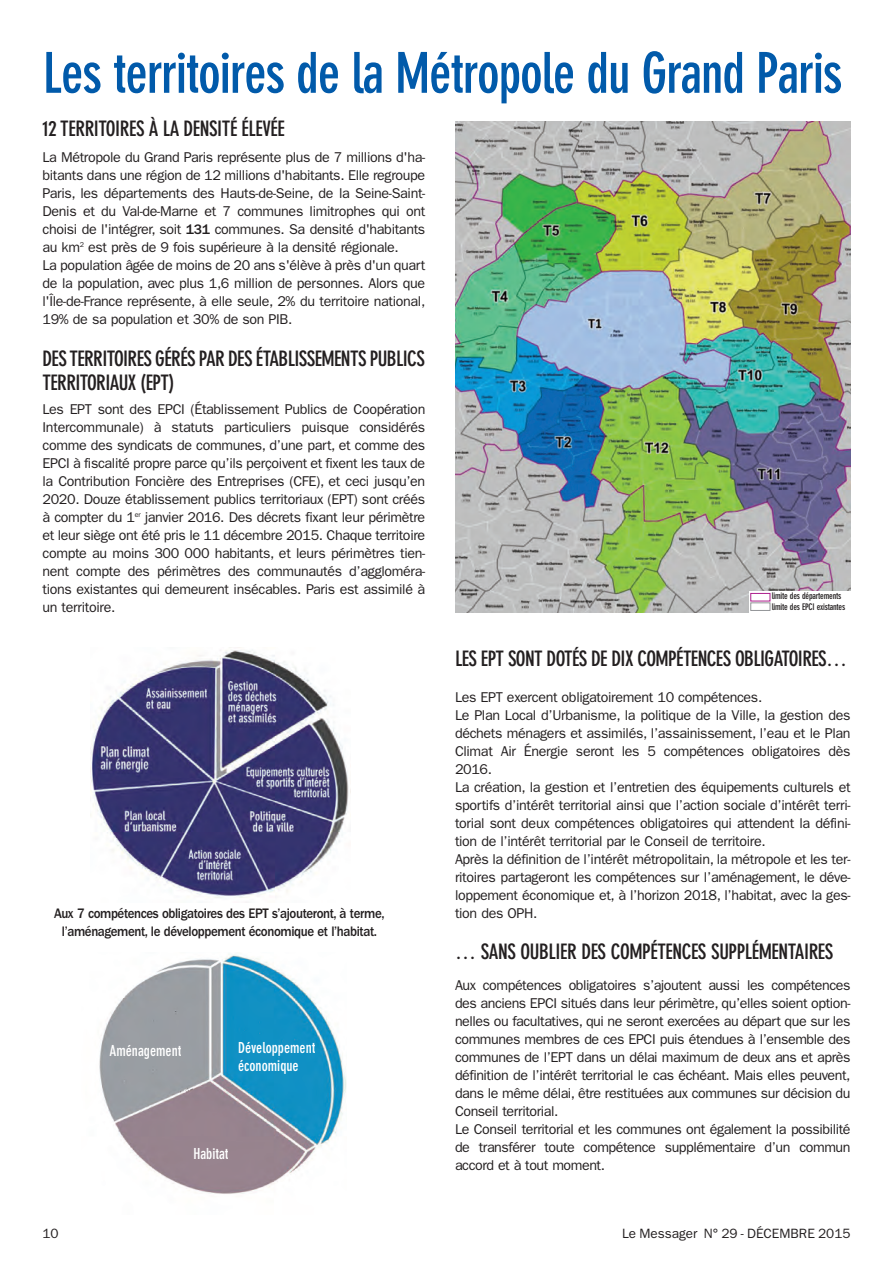
<style>
.page{position:relative;width:893px;height:1263px;background:#fff}
.page>*{position:absolute;margin:0;border:0;box-sizing:border-box;transform-origin:0 0}
.t1{font:700 condensed 55.5px "DIN Neuzeit Grotesk";letter-spacing:-.02em;color:#015aaa}
.t2{font:700 condensed 21px/24px "DIN Neuzeit Grotesk";letter-spacing:-.03em;color:#231f20}
.t3{font:700 condensed 15px/18px "DIN Neuzeit Grotesk";color:#fff}
.t4{font:14.25px/18px "Franklin Gothic";letter-spacing:-.025em;color:#231f20}
.t5{font:500 14.25px/17.1px "Franklin Gothic";letter-spacing:-.03em;color:#231f20;text-align:center;scale:.91 1}
.t6{font:13.5px "Franklin Gothic";color:#231f20}
.t7{font:700 condensed 9px/10.8px "DIN Neuzeit Grotesk";letter-spacing:-.02em;color:#231f20}
.s1{font-weight:500}
</style>
<div class="page">
<img style="left:91px;top:650px;width:258px;height:248px">
<img style="left:99px;top:954px;width:247px;height:240px">
<img style="left:455px;top:121px;width:395px;height:491px">
<div style="left:749px;top:591px;width:101px;height:21px;background:#fff"></div>
<div style="left:750px;top:593px;width:20px;height:8px;border:1px solid #ad1f8d"></div>
<div style="left:750px;top:603px;width:20px;height:8px;border:1px solid #939598"></div>
<h1 class="t1" style="left:43px;top:41px;width:801px">Les territoires de la Métropole du Grand Paris</h1>
<h2 class="t2" style="left:43px;top:116px;width:244px">12 TERRITOIRES À LA DENSITÉ ÉLEVÉE</h2>
<p class="t4" style="left:43px;top:148px;width:384px">La Métropole du Grand Paris représente plus de 7 millions d'ha&shy;bitants dans une région de 12 millions d'habitants. Elle regroupe Paris, les départements des Hauts-de-Seine, de la Seine-Saint-Denis et du Val-de-Marne et 7 communes limitrophes qui ont choisi de l'intégrer, soit <span class="s1">131</span> communes. Sa densité d'habitants au km<sup>2</sup> est près de 9 fois supérieure à la densité régionale.<br>La population âgée de moins de 20 ans s'élève à près d'un quart de la population, avec plus 1,6 million de personnes. Alors que l'Île-de-France représente, à elle seule, 2% du territoire national, 19% de sa population et 30% de son PIB.</p>
<h2 class="t2" style="left:43px;top:346px;width:384px">DES TERRITOIRES GÉRÉS PAR DES ÉTABLISSEMENTS PUBLICS<br>TERRITORIAUX (EPT)</h2>
<p class="t4" style="left:43px;top:400px;width:384px;text-align:justify">Les EPT sont des EPCI (Établissement Publics de Coopération Intercommunale) à statuts particuliers puisque considérés comme des syndicats de communes, d’une part, et comme des EPCI à fiscalité propre parce qu’ils perçoivent et fixent les taux de la Contribution Foncière des Entreprises (CFE), et ceci jusqu’en 2020. Douze établissement publics territoriaux (EPT) sont créés à compter du 1<sup>er</sup> janvier 2016. Des décrets fixant leur périmètre et leur siège ont été pris le 11 décembre 2015. Chaque territoire compte au moins 300 000 habitants, et leurs périmètres tien&shy;nent compte des périmètres des communautés d’aggloméra&shy;tions existantes qui demeurent insécables. Paris est assimilé à un territoire.</p>
<p class="t5" style="left:54px;top:905px;width:365px">Aux 7 compétences obligatoires des EPT s’ajouteront, à terme, l’aménagement, le développement économique et l’habitat.</p>
<p class="t3" style="left:110px;top:1041px;width:73px">Aménagement</p>
<p class="t3" style="left:238px;top:1039px;width:79px">Développement économique</p>
<p class="t3" style="left:194px;top:1145px;width:37px">Habitat</p>
<p class="t7" style="left:772px;top:591px;width:75px">limite des départements limite des EPCI existantes</p>
<h2 class="t2" style="left:455px;top:646px;width:394px">LES EPT SONT DOTÉS DE DIX COMPÉTENCES OBLIGATOIRES…</h2>
<p class="t4" style="left:455px;top:688px;width:397px">Les EPT exercent obligatoirement 10 compétences.<br>Le Plan Local d’Urbanisme, la politique de la Ville, la gestion des déchets ménagers et assimilés, l’assainissement, l’eau et le Plan Climat Air Énergie seront les 5 compétences obligatoires dès 2016.<br>La création, la gestion et l’entretien des équipements culturels et sportifs d’intérêt territorial ainsi que l’action sociale d’intérêt terri&shy;torial sont deux compétences obligatoires qui attendent la défini&shy;tion de l’intérêt territorial par le Conseil de territoire.<br>Après la définition de l’intérêt métropolitain, la métropole et les ter&shy;ritoires partageront les compétences sur l’aménagement, le déve&shy;loppement économique et, à l’horizon 2018, l’habitat, avec la ges&shy;tion des OPH.</p>
<h2 class="t2" style="left:455px;top:939px;width:380px">… SANS OUBLIER DES COMPÉTENCES SUPPLÉMENTAIRES</h2>
<p class="t4" style="left:455px;top:976px;width:397px">Aux compétences obligatoires s’ajoutent aussi les compétences des anciens EPCI situés dans leur périmètre, qu’elles soient option&shy;nelles ou facultatives, qui ne seront exercées au départ que sur les communes membres de ces EPCI puis étendues à l’ensemble des communes de l’EPT dans un délai maximum de deux ans et après définition de l’intérêt territorial le cas échéant. Mais elles peuvent, dans le même délai, être restituées aux communes sur décision du Conseil territorial.<br>Le Conseil territorial et les communes ont également la possibilité de transférer toute compétence supplémentaire d’un commun accord et à tout moment.</p>
<p class="t6" style="left:43px;top:1226px;width:18px">10</p>
<p class="t6" style="left:622px;top:1226px;width:230px">Le Messager N° 29 - DÉCEMBRE 2015</p>
</div>
